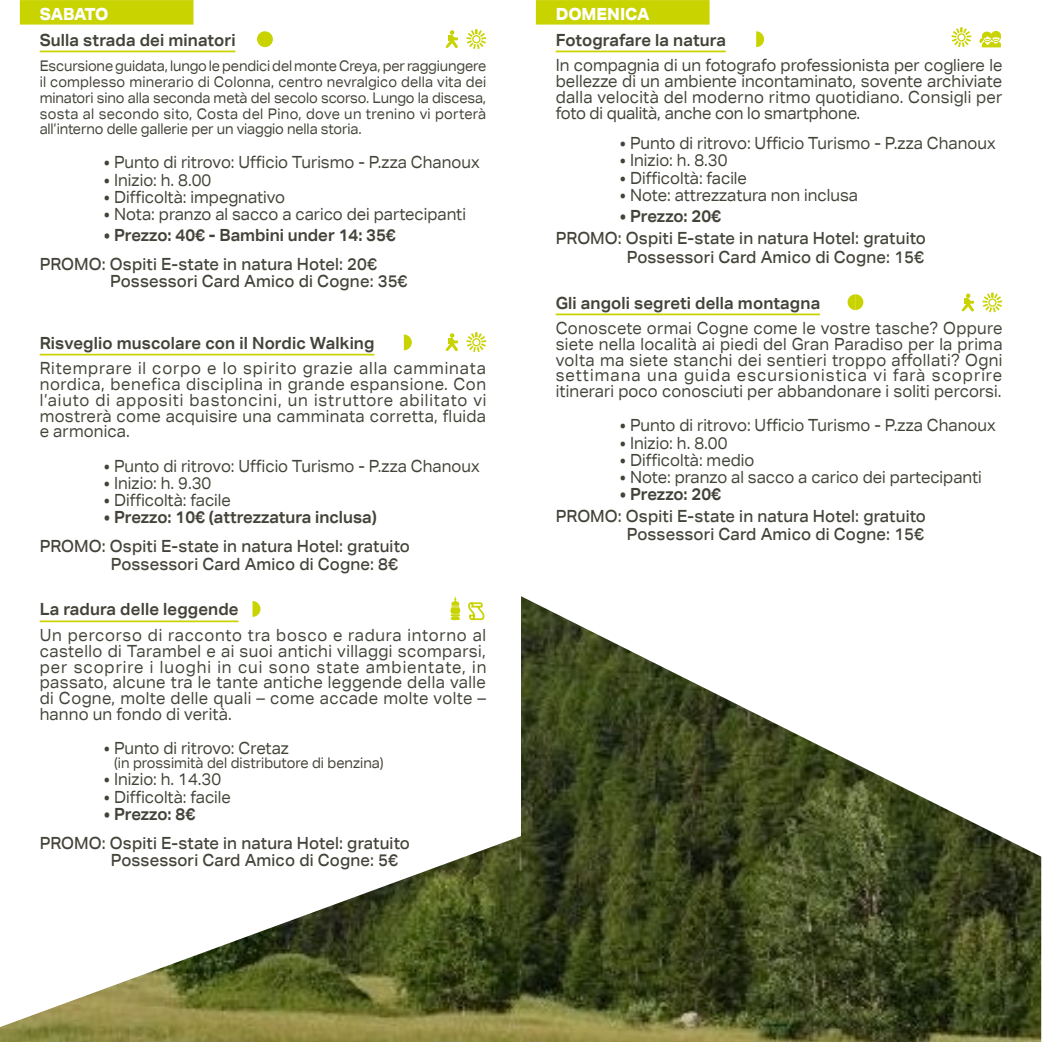
<style>
.page{position:relative;width:1042px;height:1042px;background:#fff}
.page>*{position:absolute;margin:0;border:0;box-sizing:border-box;transform-origin:0 0}
.t1{font:16.8px/15.8px "Aktiv Grotesk Ex";color:#444339;text-align:justify;scale:.83 1}
.t2{font:500 16.8px/17.5px "Aktiv Grotesk Ex";letter-spacing:.01em;color:#444339;scale:.83 1}
.t3{font:700 16.8px "Aktiv Grotesk Ex";letter-spacing:.01em;color:#444339;scale:.83 1}
.t4{font:700 16.8px "Aktiv Grotesk Ex";letter-spacing:-.01em;color:#444339;scale:.83 1}
.t5{font:800 16.8px "Aktiv Grotesk Ex";letter-spacing:-.01em;color:#fff;scale:.83 1}
.t6{font:14.7px/15.8px "Aktiv Grotesk Ex";letter-spacing:-.01em;color:#444339;text-align:justify;scale:.83 1}
</style>
<div class="page">
<div style="left:20px;top:0;width:173px;height:25px;background:#c8d300"></div>
<hr style="left:40px;top:51px;width:195px;height:1px;background:#c8d300">
<hr style="left:40px;top:354px;width:334px;height:1px;background:#c8d300">
<hr style="left:40px;top:620px;width:198px;height:2px;background:#c8d300">
<svg style="left:404px;top:334px;width:8px;height:16px"></svg>
<svg style="left:252px;top:601px;width:8px;height:16px"></svg>
<svg style="left:257px;top:31px;width:16px;height:16px"></svg>
<svg style="left:445px;top:30px;width:13px;height:19px"></svg>
<svg style="left:445px;top:333px;width:13px;height:19px"></svg>
<svg style="left:961px;top:293px;width:13px;height:19px"></svg>
<svg style="left:466px;top:29px;width:21px;height:20px"></svg>
<svg style="left:466px;top:332px;width:21px;height:20px"></svg>
<svg style="left:982px;top:292px;width:21px;height:21px"></svg>
<svg style="left:468px;top:602px;width:15px;height:19px"></svg>
<svg style="left:450px;top:596px;width:10px;height:24px"></svg>
<img style="left:0;top:836px;width:521px;height:206px">
<div style="left:536px;top:0;width:173px;height:25px;background:#c8d300"></div>
<hr style="left:556px;top:51px;width:170px;height:1px;background:#c8d300">
<hr style="left:556px;top:313px;width:264px;height:2px;background:#c8d300">
<svg style="left:756px;top:31px;width:8px;height:16px"></svg>
<svg style="left:951px;top:27px;width:21px;height:20px"></svg>
<svg style="left:979px;top:31px;width:22px;height:17px"></svg>
<svg style="left:847px;top:294px;width:16px;height:16px"></svg>
<img style="left:521px;top:596px;width:520px;height:446px">
<p class="t5" style="left:40px;top:3px;width:85px">SABATO</p>
<p class="t3" style="left:40px;top:29px;width:237px">Sulla strada dei minatori</p>
<p class="t6" style="left:40px;top:58px;width:540px">Escursione guidata, lungo le pendici del monte Creya, per raggiungere il complesso minerario di Colonna, centro nevralgico della vita dei minatori sino alla seconda metà del secolo scorso. Lungo la discesa, sosta al secondo sito, Costa del Pino, dove un trenino vi porterà all’interno delle gallerie per un viaggio nella storia.</p>
<p class="t1" style="left:104px;top:154px;width:454px">• Punto di ritrovo: Ufficio Turismo - P.zza Chanoux</p>
<p class="t1" style="left:104px;top:172px;width:131px">• Inizio: h. 8.00</p>
<p class="t1" style="left:104px;top:189px;width:219px">• Difficoltà: impegnativo</p>
<p class="t1" style="left:104px;top:206px;width:437px">• Nota: pranzo al sacco a carico dei partecipanti</p>
<p class="t3" style="left:104px;top:224px;width:353px">• Prezzo: 40€ - Bambini under 14: 35€</p>
<p class="t2" style="left:110px;top:255px;width:360px;text-indent:-71px">PROMO: Ospiti E-state in natura Hotel: 20€<br>Possessori Card Amico di Cogne: 35€</p>
<p class="t3" style="left:40px;top:332px;width:405px">Risveglio muscolare con il Nordic Walking</p>
<p class="t1" style="left:40px;top:360px;width:540px">Ritemprare il corpo e lo spirito grazie alla camminata nordica, benefica disciplina in grande espansione. Con l’aiuto di appositi bastoncini, un istruttore abilitato vi mostrerà come acquisire una camminata corretta, fluida e armonica.</p>
<p class="t1" style="left:104px;top:457px;width:454px">• Punto di ritrovo: Ufficio Turismo - P.zza Chanoux</p>
<p class="t1" style="left:104px;top:475px;width:131px">• Inizio: h. 9.30</p>
<p class="t1" style="left:104px;top:492px;width:154px">• Difficoltà: facile</p>
<p class="t3" style="left:104px;top:507px;width:330px">• Prezzo: 10€ (attrezzatura inclusa)</p>
<p class="t2" style="left:111px;top:537px;width:362px;text-indent:-71px">PROMO: Ospiti E-state in natura Hotel: gratuito<br>Possessori Card Amico di Cogne: 8€</p>
<p class="t3" style="left:40px;top:599px;width:241px">La radura delle leggende</p>
<p class="t1" style="left:40px;top:627px;width:540px">Un percorso di racconto tra bosco e radura intorno al castello di Tarambel e ai suoi antichi villaggi scomparsi, per scoprire i luoghi in cui sono state ambientate, in passato, alcune tra le tante antiche leggende della valle di Cogne, molte delle quali – come accade molte volte – hanno un fondo di verità.</p>
<p class="t1" style="left:104px;top:740px;width:224px">• Punto di ritrovo: Cretaz</p>
<p class="t6" style="left:114px;top:755px;width:326px">(in prossimità del distributore di benzina)</p>
<p class="t1" style="left:104px;top:771px;width:142px">• Inizio: h. 14.30</p>
<p class="t1" style="left:104px;top:788px;width:154px">• Difficoltà: facile</p>
<p class="t3" style="left:104px;top:803px;width:111px">• Prezzo: 8€</p>
<p class="t2" style="left:111px;top:834px;width:362px;text-indent:-71px">PROMO: Ospiti E-state in natura Hotel: gratuito<br>Possessori Card Amico di Cogne: 5€</p>
<p class="t5" style="left:556px;top:3px;width:115px">DOMENICA</p>
<p class="t3" style="left:556px;top:29px;width:207px">Fotografare la natura</p>
<p class="t1" style="left:556px;top:57px;width:540px">In compagnia di un fotografo professionista per cogliere le bellezze di un ambiente incontaminato, sovente archiviate dalla velocità del moderno ritmo quotidiano. Consigli per foto di qualità, anche con lo smartphone.</p>
<p class="t1" style="left:620px;top:135px;width:454px">• Punto di ritrovo: Ufficio Turismo - P.zza Chanoux</p>
<p class="t1" style="left:620px;top:152px;width:131px">• Inizio: h. 8.30</p>
<p class="t1" style="left:620px;top:170px;width:154px">• Difficoltà: facile</p>
<p class="t1" style="left:620px;top:187px;width:288px">• Note: attrezzatura non inclusa</p>
<p class="t4" style="left:620px;top:205px;width:123px">• Prezzo: 20€</p>
<p class="t2" style="left:556px;top:228px;width:447px;line-height:19.2px;text-align:right">PROMO: Ospiti E-state in natura Hotel: gratuito<br>Possessori Card Amico di Cogne: 15€</p>
<p class="t3" style="left:556px;top:292px;width:320px">Gli angoli segreti della montagna</p>
<p class="t1" style="left:556px;top:320px;width:540px">Conoscete ormai Cogne come le vostre tasche? Oppure siete nella località ai piedi del Gran Paradiso per la prima volta ma siete stanchi dei sentieri troppo affollati? Ogni settimana una guida escursionistica vi farà scoprire itinerari poco conosciuti per abbandonare i soliti percorsi.</p>
<p class="t1" style="left:620px;top:417px;width:454px">• Punto di ritrovo: Ufficio Turismo - P.zza Chanoux</p>
<p class="t1" style="left:620px;top:434px;width:131px">• Inizio: h. 8.00</p>
<p class="t1" style="left:620px;top:452px;width:163px">• Difficoltà: medio</p>
<p class="t1" style="left:620px;top:469px;width:437px">• Note: pranzo al sacco a carico dei partecipanti</p>
<p class="t4" style="left:620px;top:484px;width:123px">• Prezzo: 20€</p>
<p class="t2" style="left:556px;top:507px;width:447px;text-align:right">PROMO: Ospiti E-state in natura Hotel: gratuito<br>Possessori Card Amico di Cogne: 15€</p>
</div>
